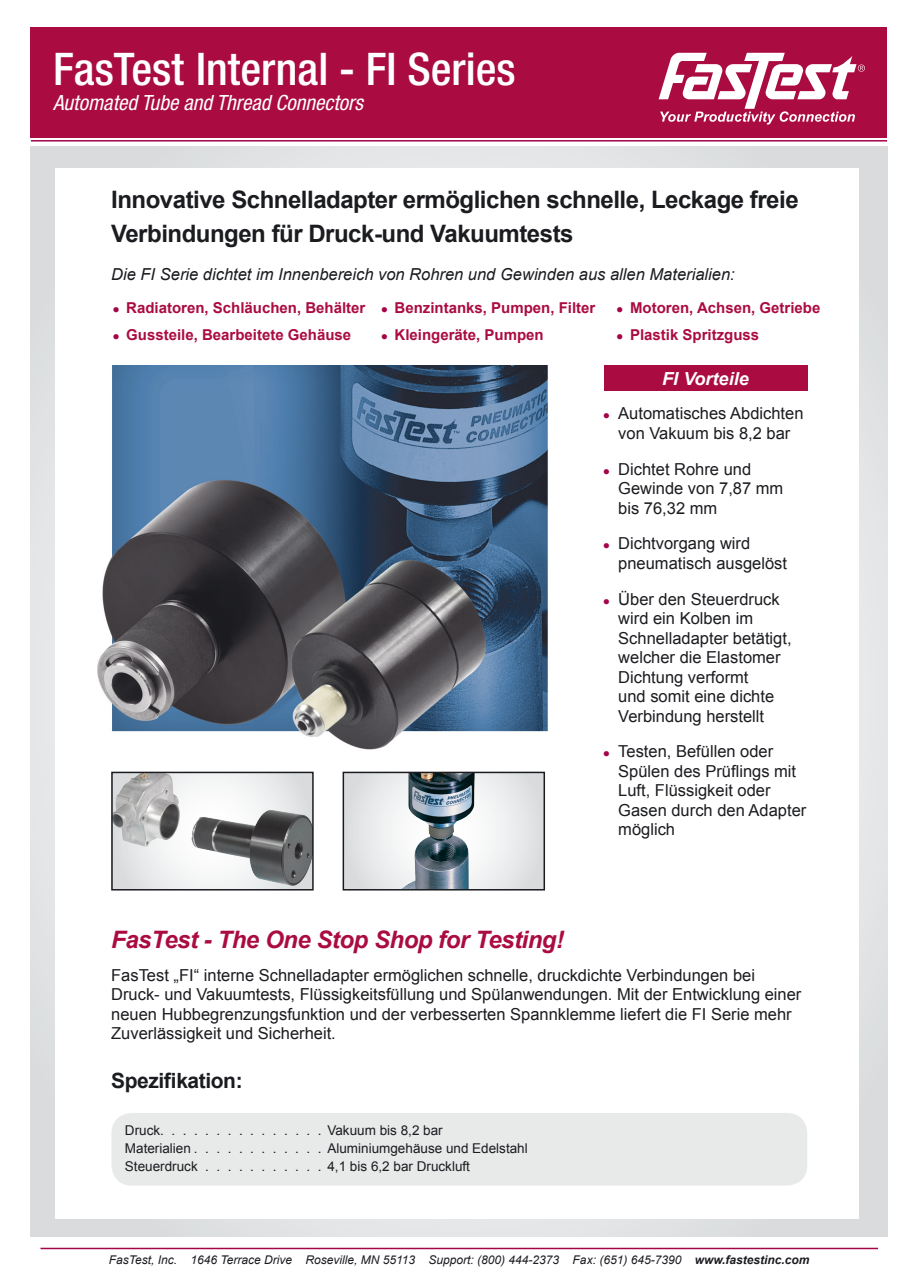
<style>
.page{position:relative;width:918px;height:1288px;background:#fff}
.page>*{position:absolute;margin:0;border:0;box-sizing:border-box;transform-origin:0 0}
.t1{font:500 condensed 45px "Helvetica Neue LT Std";color:#fff}
.Head_Line{font:700 24px/34.5px "Arial";letter-spacing:-.02em;color:#1b1c20}
.Head_Line-2{font:italic 700 24px "Arial";letter-spacing:-.02em;color:#aa0c41}
.t2{font:italic condensed 21px "Helvetica Neue LT Std";color:#fff}
.Head_Line-2-2{font:700 21px "Arial";letter-spacing:-.02em;color:#1b1c20}
.Description{font:italic 700 18px "Arial";color:#fff}
.Description-2{font:16.5px/19.5px "Arial";color:#1b1c20}
.Description-3{font:italic 16.5px "Arial";color:#1b1c20}
.t3{font:700 15px "Arial";color:#aa0c41}
.Specs-1{font:13.5px "Arial";color:#1b1c20}
.Footer-R{font:italic 12px "Arial";color:#1b1c20}
.s1{font-weight:700}
</style>
<div class="page">
<hr style="left:40px;top:1247px;width:838px;height:2px;background:#a40448">
<hr style="left:31px;top:140px;width:856px;height:1px;background:#a40448">
<div style="left:31px;top:27px;width:856px;height:111px;background:#aa0c41"></div>
<svg style="left:659px;top:53px;width:206px;height:71px"></svg>
<div style="left:31px;top:147px;width:856px;height:1089px;background:#e0e2e4"></div>
<div style="left:55px;top:168px;width:803px;height:1051px;background:#fff"></div>
<img style="left:114px;top:774px;width:197px;height:111px">
<div style="left:111px;top:771px;width:203px;height:119px;border:2px solid #1b1c20"></div>
<div style="left:343px;top:772px;width:201px;height:117px;background:#e0e2e4"></div>
<img style="left:384px;top:774px;width:132px;height:113px">
<div style="left:343px;top:771px;width:202px;height:119px;border:2px solid #1b1c20"></div>
<div style="left:111px;top:1112px;width:696px;height:73px;background:#e8e9e9;border-radius:20px"></div>
<img style="left:97px;top:365px;width:451px;height:385px">
<div style="left:604px;top:365px;width:203px;height:26px;background:#aa0c41"></div>
<p class="t1" style="left:53px;top:42px;width:464px">FasTest Internal - FI Series</p>
<p class="t2" style="left:53px;top:91px;width:311px">Automated Tube and Thread Connectors</p>
<p class="Head_Line" style="left:111px;top:182px;width:689px">Innovative Schnelladapter ermöglichen schnelle, Leckage freie<br>Verbindungen für Druck-und Vakuumtests</p>
<p class="Description-3" style="left:111px;top:263px;width:625px">Die FI Serie dichtet im Innenbereich von Rohren und Gewinden aus allen Materialien:</p>
<p class="t3" style="left:126px;top:298px;width:241px">Radiatoren, Schläuchen, Behälter</p>
<p class="t3" style="left:395px;top:298px;width:202px">Benzintanks, Pumpen, Filter</p>
<p class="t3" style="left:630px;top:298px;width:192px">Motoren, Achsen, Getriebe</p>
<p class="t3" style="left:126px;top:325px;width:227px">Gussteile, Bearbeitete Gehäuse</p>
<p class="t3" style="left:395px;top:325px;width:151px">Kleingeräte, Pumpen</p>
<p class="t3" style="left:630px;top:325px;width:131px">Plastik Spritzguss</p>
<p class="Description" style="left:662px;top:366px;width:88px">FI Vorteile</p>
<p class="Description-2" style="left:618px;top:404px;width:187px">Automatisches Abdichten von Vakuum bis 8,2 bar</p>
<p class="Description-2" style="left:618px;top:459px;width:167px">Dichtet Rohre und<br>Gewinde von 7,87 mm bis 76,32 mm</p>
<p class="Description-2" style="left:618px;top:534px;width:170px">Dichtvorgang wird pneumatisch ausgelöst</p>
<p class="Description-2" style="left:618px;top:589px;width:175px">Über den Steuerdruck wird ein Kolben im<br>Schnelladapter betätigt, welcher die Elastomer<br>Dichtung verformt<br>und somit eine dichte<br>Verbindung herstellt</p>
<p class="Description-2" style="left:618px;top:742px;width:190px">Testen, Befüllen oder<br>Spülen des Prüflings mit<br>Luft, Flüssigkeit oder<br>Gasen durch den Adapter möglich</p>
<p class="Head_Line-2" style="left:111px;top:923px;width:454px">FasTest - The One Stop Shop for Testing!</p>
<p class="Description-2" style="left:111px;top:965px;width:692px">FasTest „FI“ interne Schnelladapter ermöglichen schnelle, druckdichte Verbindungen bei Druck- und Vakuumtests, Flüssigkeitsfüllung und Spülanwendungen. Mit der Entwicklung einer neuen Hubbegrenzungsfunktion und der verbesserten Spannklemme liefert die FI Serie mehr Zuverlässigkeit und Sicherheit.</p>
<p class="Head_Line-2-2" style="left:111px;top:1066px;width:133px">Spezifikation:</p>
<p class="Specs-1" style="left:125px;top:1120px;width:319px">Druck . . . . . . . . . . . . . . . Vakuum bis 8,2 bar</p>
<p class="Specs-1" style="left:125px;top:1138px;width:404px">Materialien . . . . . . . . . . . . Aluminiumgehäuse und Edelstahl</p>
<p class="Specs-1" style="left:125px;top:1156px;width:78px">Steuerdruck ...........</p>
<p class="Specs-1" style="left:327px;top:1156px;width:144px">4,1 bis 6,2 bar Druckluft</p>
<p class="Footer-R" style="left:109px;top:1252px;width:702px">FasTest, Inc. 1646 Terrace Drive Roseville, MN 55113 Support: (800) 444-2373 Fax: (651) 645-7390 <span class="s1">www.fastestinc.com</span></p>
</div>
